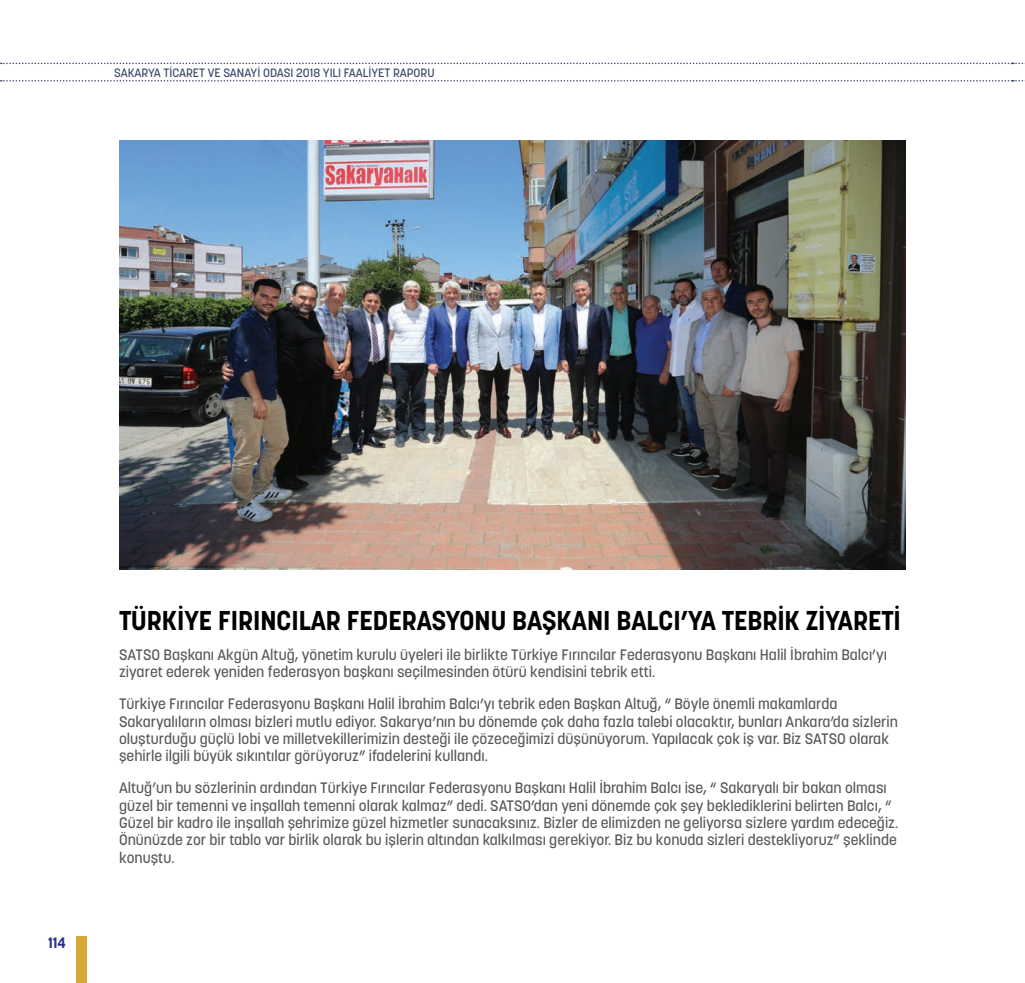
<style>
.page{position:relative;width:1025px;height:983px;background:#fff}
.page>*{position:absolute;margin:0;border:0;box-sizing:border-box;transform-origin:0 0}
.t1{font:700 27px "Korolev";color:#000}
.t2{font:500 15px/17.2px "Korolev";color:#57585a}
.t3{font:700 15px "Korolev";color:#2e3092}
.t4{font:500 12px "Korolev";color:#3c496b}
</style>
<div class="page">
<div style="left:77px;top:936px;width:10px;height:46px;background:#d7a937"></div>
<svg style="left:1px;top:80px;width:1024px;height:1px"></svg>
<svg style="left:1px;top:63px;width:1024px;height:1px"></svg>
<img style="left:119px;top:140px;width:787px;height:429px">
<p class="t4" style="left:114px;top:65px;width:322px">SAKARYA TİCARET VE SANAYİ ODASI 2018 YILI FAALİYET RAPORU</p>
<p class="t3" style="left:48px;top:933px;width:19px">114</p>
<h1 class="t1" style="left:119px;top:603px;width:780px">TÜRKIYE FIRINCILAR FEDERASYONU BAŞKANI BALCI’YA TEBRIK ZIYARETI</h1>
<p class="t2" style="left:119px;top:645px;width:769px">SATSO Başkanı Akgün Altuğ, yönetim kurulu üyeleri ile birlikte Türkiye Fırıncılar Federasyonu Başkanı Halil İbrahim Balcı’yı ziyaret ederek yeniden federasyon başkanı seçilmesinden ötürü kendisini tebrik etti.</p>
<p class="t2" style="left:119px;top:695px;width:780px">Türkiye Fırıncılar Federasyonu Başkanı Halil İbrahim Balcı’yı tebrik eden Başkan Altuğ, “ Böyle önemli makamlarda Sakaryalıların olması bizleri mutlu ediyor. Sakarya’nın bu dönemde çok daha fazla talebi olacaktır, bunları Ankara’da sizlerin oluşturduğu güçlü lobi ve milletvekillerimizin desteği ile çözeceğimizi düşünüyorum. Yapılacak çok iş var. Biz SATSO olarak şehirle ilgili büyük sıkıntılar görüyoruz” ifadelerini kullandı.</p>
<p class="t2" style="left:119px;top:779px;width:781px">Altuğ’un bu sözlerinin ardından Türkiye Fırıncılar Federasyonu Başkanı Halil İbrahim Balcı ise, “ Sakaryalı bir bakan olması güzel bir temenni ve inşallah temenni olarak kalmaz” dedi. SATSO’dan yeni dönemde çok şey beklediklerini belirten Balcı, “ Güzel bir kadro ile inşallah şehrimize güzel hizmetler sunacaksınız. Bizler de elimizden ne geliyorsa sizlere yardım edeceğiz.<br>Önünüzde zor bir tablo var birlik olarak bu işlerin altından kalkılması gerekiyor. Biz bu konuda sizleri destekliyoruz” şeklinde konuştu.</p>
</div>
